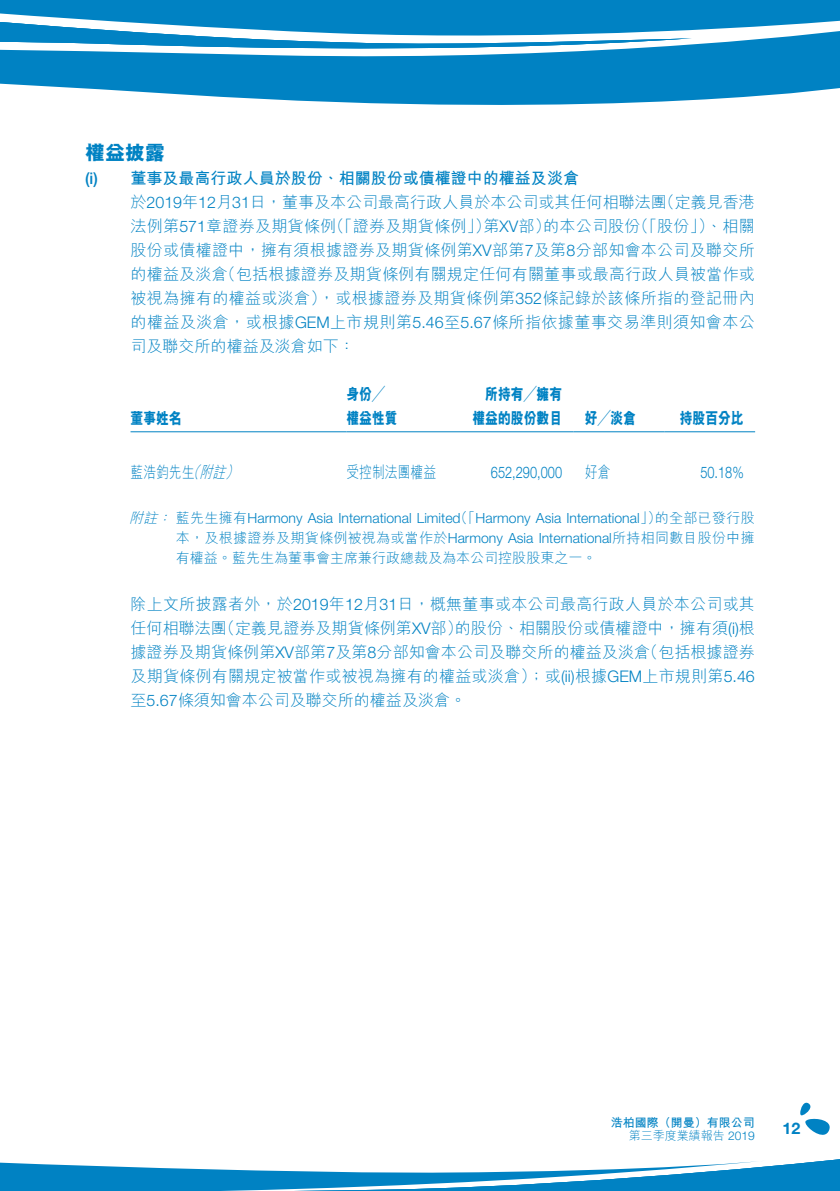
<style>
.page{position:relative;width:840px;height:1191px;background:#fff}
.page>*{position:absolute;margin:0;border:0;box-sizing:border-box;transform-origin:0 0}
.t1{font:800 20px "M Hei HK";color:#0082c3}
.t2{font:300 16px/24px "M Hei HK";letter-spacing:.015em;color:#0082c3}
.t3{font:800 16px/24px "M Hei HK";color:#0082c3;scale:.8 1}
.t4{font:700 16px "M Hei HK";color:#0082c3}
.t5{font:300 16px "Helvetica Neue LT Std";color:#0082c3;scale:.8 1}
.t6{font:300 16px "M Hei HK";letter-spacing:.015em;color:#0082c3;scale:.8 1}
.t7{font:500 16px "Helvetica Neue LT Std";color:#0082c3}
.t8{font:700 16px "Helvetica Neue LT Std";color:#0082c3}
.t9{font:italic 300 16px "M Hei HK";color:#0082c3;scale:.8 1}
.t10{font:300 14px/20px "M Hei HK";color:#0082c3}
.t11{font:300 14px "Helvetica Neue LT Std";color:#0082c3}
.t12{font:300 14px "M Hei HK";letter-spacing:.02em;color:#0082c3}
.t13{font:italic 300 14px "M Hei HK";color:#0082c3}
.t14{font:700 12px "M Hei HK";color:#0082c3}
.t15{font:300 12px "M Hei HK";color:#0082c3}
.s1{font-family:"Helvetica Neue LT Std"}
.s2{font-style:italic}
.s3{font-family:"M Hei HK";font-style:italic}
.s4{font-family:"M Hei HK"}
</style>
<div class="page">
<svg style="left:144px;top:42px;width:695px;height:63px;fill:#0082c3"></svg>
<svg style="left:0;top:42px;width:691px;height:50px;background:#2996cc"></svg>
<svg style="left:0;top:0;width:839px;height:42px"></svg>
<svg style="left:0;top:1159px;width:839px;height:32px"></svg>
<svg style="left:800px;top:1102px;width:30px;height:33px"></svg>
<hr style="left:130px;top:431px;width:216px;height:1px;background:#0082c3">
<hr style="left:346px;top:431px;width:113px;height:1px;background:#0082c3">
<hr style="left:459px;top:431px;width:114px;height:1px;background:#0082c3">
<hr style="left:573px;top:431px;width:91px;height:1px;background:#0082c3">
<hr style="left:664px;top:431px;width:90px;height:1px;background:#0082c3">
<p class="t1" style="left:85px;top:142px;width:81px">權益披露</p>
<p class="t4" style="left:130px;top:167px;width:450px">董事及最高行政人員於股份、相關股份或債權證中的權益及淡倉</p>
<p class="t7" style="left:85px;top:169px;width:14px">) i(</p>
<p class="t2" style="left:632px;top:190px;width:123px;text-indent:-502px">於<span class="s1">2019</span>年<span class="s1">12</span>月<span class="s1">31</span>日，董事及本公司最高行政人員於本公司或其任何相聯法團<br>（「股份」）、相關</p>
<p class="t2" style="left:658px;top:190px;width:98px">（定義見香港</p>
<p class="t2" style="left:328px;top:214px;width:164px">（「證券及期貨條例」）</p>
<p class="t2" style="left:483px;top:214px;width:69px">第<span class="s1">XV</span>部）</p>
<p class="t2" style="left:130px;top:214px;width:207px">法例第<span class="s1">571</span>章證券及期貨條例</p>
<p class="t2" style="left:130px;top:238px;width:625px">股份或債權證中，擁有須根據證券及期貨條例第<span class="s1">XV</span>部第<span class="s1">7</span>及第<span class="s1">8</span>分部知會本公司及聯交所</p>
<p class="t2" style="left:220px;top:262px;width:536px">（包括根據證券及期貨條例有關規定任何有關董事或最高行政人員被當作或</p>
<p class="t2" style="left:543px;top:214px;width:99px">的本公司股份</p>
<p class="t2" style="left:130px;top:262px;width:625px">的權益及淡倉<br>被視為擁有的權益或淡倉，）或根據證券及期貨條例第<span class="s1">352</span>條記錄於該條所指的登記冊內的權益及淡倉，或根據<span class="s1">GEM</span>上市規則第<span class="s1">5.46</span>至<span class="s1">5.67</span>條所指依據董事交易準則須知會本公司及聯交所的權益及淡倉如下：</p>
<p class="t3" style="left:130px;top:406px;width:65px">董事姓名</p>
<p class="t3" style="left:346px;top:382px;width:66px">身份╱權益性質</p>
<p class="t3" style="left:485px;top:382px;width:97px">所持有╱擁有</p>
<p class="t3" style="left:472px;top:406px;width:113px">權益的股份數目</p>
<p class="t3" style="left:584px;top:406px;width:66px">好╱淡倉</p>
<p class="t3" style="left:679px;top:406px;width:81px">持股百分比</p>
<p class="t9" style="left:186px;top:464px;width:23px">（</p>
<p class="t9" style="left:225px;top:464px;width:23px">）</p>
<p class="t6" style="left:130px;top:464px;width:125px">藍浩鈞先生<span class="s2">附註</span></p>
<p class="t6" style="left:346px;top:464px;width:114px">受控制法團權益</p>
<p class="t5" style="left:490px;top:463px;width:90px">652,290,000</p>
<p class="t6" style="left:584px;top:464px;width:33px">好倉</p>
<p class="t5" style="left:700px;top:463px;width:56px">50.18%</p>
<p class="t11" style="left:157px;top:509px;width:305px"><span class="s3">：</span><span class="s4">藍先生擁有</span>Harmony Asia International Limited</p>
<p class="t11" style="left:453px;top:509px;width:209px"><span class="s4">（「</span>Harmony Asia International<span class="s4">」）</span></p>
<p class="t13" style="left:129px;top:510px;width:33px">附註</p>
<p class="t12" style="left:654px;top:510px;width:101px">的全部已發行股</p>
<p class="t10" style="left:176px;top:527px;width:580px">本，及根據證券及期貨條例被視為或當作於<span class="s1">Harmony Asia International</span>所持相同數目股份中擁有權益。藍先生為董事會主席兼行政總裁及為本公司控股股東之一。</p>
<p class="t2" style="left:130px;top:592px;width:625px;text-align:right">除上文所披露者外，於<span class="s1">2019</span>年<span class="s1">12</span>月<span class="s1">31</span>日，概無董事或本公司最高行政人員於本公司或其的股份、相關股份或債權證中，擁有須 根<span class="s1">)i(</span></p>
<p class="t2" style="left:219px;top:616px;width:245px">（定義見證券及期貨條例第<span class="s1">XV</span>部）</p>
<p class="t2" style="left:130px;top:616px;width:98px">任何相聯法團</p>
<p class="t2" style="left:642px;top:640px;width:114px">（包括根據證券</p>
<p class="t2" style="left:130px;top:640px;width:625px">據證券及期貨條例第<span class="s1">XV</span>部第<span class="s1">7</span>及第<span class="s1">8</span>分部知會本公司及聯交所的權益及淡倉<br>及期貨條例有關規定被當作或被視為擁有的權益或淡倉）；或 <span class="s1">)i i(</span> 根據<span class="s1">GEM</span>上市規則第<span class="s1">5.46</span>至<span class="s1">5.67</span>條須知會本公司及聯交所的權益及淡倉。</p>
<p class="t14" style="left:610px;top:1113px;width:145px">浩柏國際（開曼）有限公司</p>
<p class="t15" style="left:628px;top:1129px;width:128px">第三季度業績報告 <span class="s1">2019</span></p>
<p class="t8" style="left:782px;top:1118px;width:19px">12</p>
</div>
